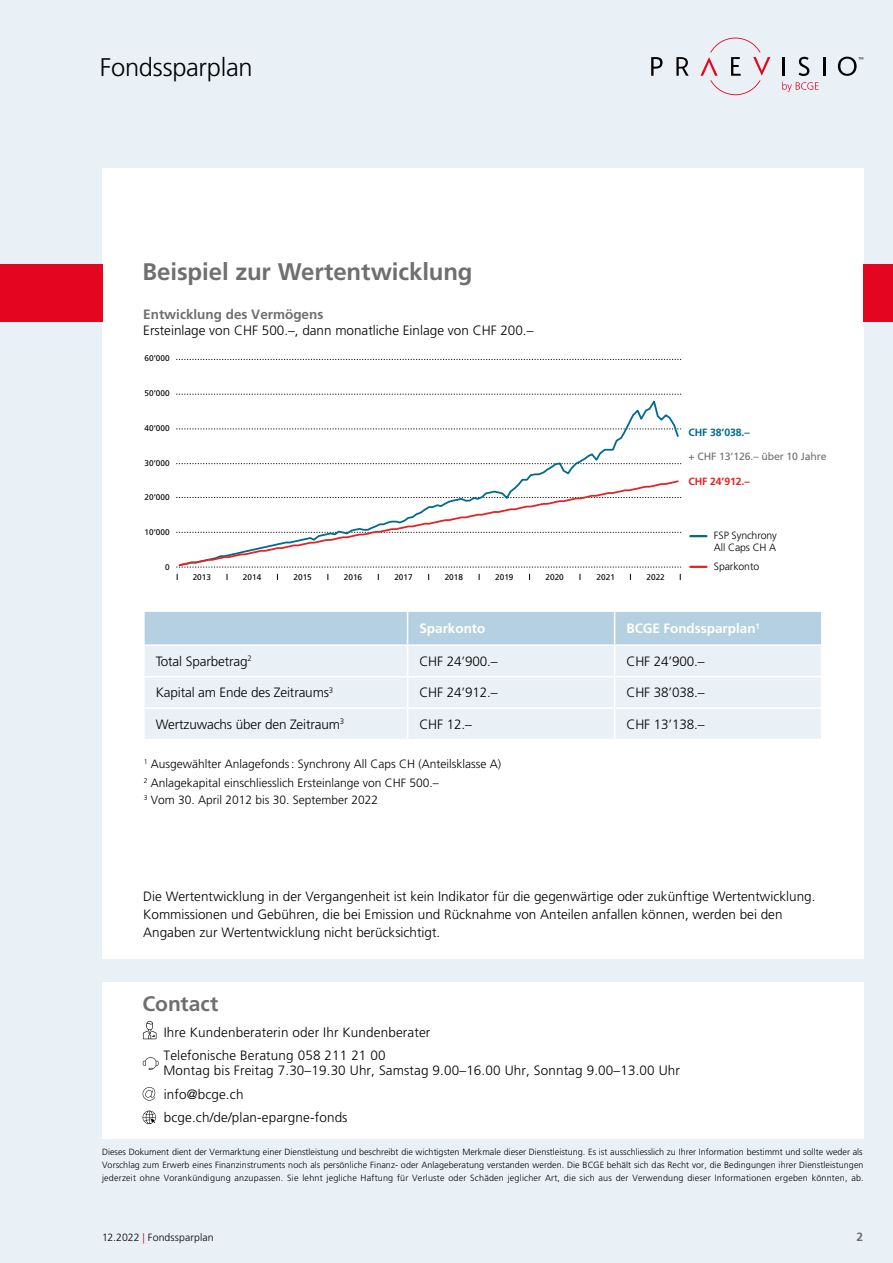
<style>
.page{position:relative;width:893px;height:1263px;background:#eaf1f6}
.page>*{position:absolute;margin:0;border:0;box-sizing:border-box;transform-origin:0 0}
.t1{font:300 25.5px "Frutiger LT Std";letter-spacing:-.01em;color:#000}
.t2{font:700 24px "Frutiger LT Std";letter-spacing:-.005em;color:#706f6f}
.t3{font:700 21px "Frutiger LT Std";color:#706f6f}
.t4{font:300 13.5px/23.5px "Frutiger LT Std";color:#000}
.t5{font:700 13.5px "Frutiger LT Std";color:#fff}
.t6{font:700 13.5px "Frutiger LT Std";color:#706f6f}
.t7{font:300 12px/17.9px "Frutiger LT Std";color:#000}
.t8{font:700 12px "Frutiger LT Std";color:#706f6f}
.t9{font:300 10.5px/12px "Frutiger LT Std";letter-spacing:-.01em;color:#000}
.t10{font:10.5px "Frutiger LT Std";letter-spacing:-.01em;color:#706f6f}
.t11{font:300 10.5px "Frutiger LT Std";letter-spacing:.01em;color:#000}
.t12{font:700 10.5px "Frutiger LT Std";letter-spacing:-.01em;color:#e52321}
.t13{font:700 10.5px "Frutiger LT Std";letter-spacing:-.01em;color:#006991}
.t14{font:300 9px/12.8px "Frutiger LT Std";letter-spacing:.02em;color:#000;text-align:justify}
.t15{font:8.25px "Frutiger LT Std";color:#000}
.s1{font-family:"Frutiger LT"}
.s2{color:#e40521}
</style>
<div class="page">
<div style="left:102px;top:982px;width:761px;height:156px;background:#fff"></div>
<div style="left:102px;top:168px;width:761px;height:790px;background:#fff"></div>
<div style="left:0;top:264px;width:102px;height:57px;background:#e40521"></div>
<div style="left:863px;top:264px;width:30px;height:57px;background:#e40521"></div>
<svg style="left:782px;top:82px;width:37px;height:10px"></svg>
<svg style="left:676px;top:57px;width:13px;height:19px"></svg>
<svg style="left:782px;top:57px;width:2px;height:19px"></svg>
<svg style="left:823px;top:57px;width:2px;height:19px"></svg>
<svg style="left:799px;top:57px;width:10px;height:19px"></svg>
<svg style="left:651px;top:57px;width:11px;height:19px"></svg>
<svg style="left:838px;top:57px;width:25px;height:19px"></svg>
<svg style="left:700px;top:38px;width:70px;height:57px"></svg>
<svg style="left:143px;top:1021px;width:13px;height:18px"></svg>
<svg style="left:143px;top:1057px;width:15px;height:13px"></svg>
<svg style="left:143px;top:1087px;width:12px;height:13px"></svg>
<svg style="left:143px;top:1111px;width:13px;height:13px"></svg>
<div style="left:145px;top:612px;width:676px;height:32px;background:#b5d0e0"></div>
<div style="left:145px;top:646px;width:676px;height:93px;background:#eaf1f6"></div>
<hr style="left:407px;top:612px;width:1px;height:32px;background:#fff">
<hr style="left:614px;top:612px;width:1px;height:32px;background:#fff">
<hr style="left:407px;top:646px;width:1px;height:30px;background:#fff">
<hr style="left:614px;top:646px;width:1px;height:30px;background:#fff">
<hr style="left:143px;top:676px;width:265px;height:1px;background:#fff">
<hr style="left:408px;top:676px;width:207px;height:1px;background:#fff">
<hr style="left:407px;top:677px;width:1px;height:30px;background:#fff">
<hr style="left:615px;top:676px;width:207px;height:1px;background:#fff">
<hr style="left:614px;top:677px;width:1px;height:30px;background:#fff">
<hr style="left:143px;top:707px;width:265px;height:2px;background:#fff">
<hr style="left:408px;top:707px;width:207px;height:2px;background:#fff">
<hr style="left:407px;top:709px;width:1px;height:30px;background:#fff">
<hr style="left:615px;top:707px;width:207px;height:2px;background:#fff">
<hr style="left:614px;top:709px;width:1px;height:30px;background:#fff">
<svg style="left:177px;top:359px;width:504px;height:1px"></svg>
<svg style="left:177px;top:394px;width:504px;height:1px"></svg>
<svg style="left:690px;top:535px;width:16px;height:2px"></svg>
<svg style="left:177px;top:400px;width:502px;height:79px"></svg>
<svg style="left:177px;top:479px;width:504px;height:89px"></svg>
<svg style="left:690px;top:566px;width:16px;height:2px"></svg>
<h1 class="t1" style="left:100px;top:52px;width:154px">Fondssparplan</h1>
<h2 class="t2" style="left:142px;top:258px;width:332px">Beispiel zur Wertentwicklung</h2>
<p class="t6" style="left:143px;top:307px;width:182px">Entwicklung des Vermögens</p>
<p class="t4" style="left:143px;top:319px;width:392px">Ersteinlage von CHF 500.–, dann monatliche Einlage von CHF 200.–</p>
<p class="t15" style="left:145px;top:354px;width:27px">60’000</p>
<p class="t15" style="left:145px;top:389px;width:27px">50’000</p>
<p class="t15" style="left:145px;top:423px;width:27px">40’000</p>
<p class="t15" style="left:145px;top:458px;width:27px">30’000</p>
<p class="t15" style="left:145px;top:492px;width:27px">20’000</p>
<p class="t15" style="left:145px;top:527px;width:27px">10’000</p>
<p class="t15" style="left:165px;top:562px;width:6px">0</p>
<p class="t13" style="left:688px;top:426px;width:63px">CHF 38’038.–</p>
<p class="t10" style="left:688px;top:450px;width:140px">+ CHF 13’126.– über 10 Jahre</p>
<p class="t12" style="left:688px;top:475px;width:63px">CHF 24’912.–</p>
<p class="t15" style="left:193px;top:572px;width:20px">2013</p>
<p class="t15" style="left:243px;top:572px;width:20px">2014</p>
<p class="t15" style="left:293px;top:572px;width:20px">2015</p>
<p class="t15" style="left:344px;top:572px;width:20px">2016</p>
<p class="t15" style="left:394px;top:572px;width:20px">2017</p>
<p class="t15" style="left:445px;top:572px;width:20px">2018</p>
<p class="t15" style="left:495px;top:572px;width:20px">2019</p>
<p class="t15" style="left:546px;top:572px;width:20px">2020</p>
<p class="t15" style="left:597px;top:572px;width:20px">2021</p>
<p class="t15" style="left:646px;top:572px;width:20px">2022</p>
<p class="t9" style="left:714px;top:530px;width:64px">FSP Synchrony<br>All Caps CH A</p>
<p class="t9" style="left:714px;top:561px;width:47px">Sparkonto</p>
<p class="t5" style="left:419px;top:621px;width:68px">Sparkonto</p>
<p class="t5" style="left:626px;top:621px;width:135px">BCGE Fondssparplan<sup>1</sup></p>
<p class="t4" style="left:156px;top:650px;width:97px">Total Sparbetrag<sup>2</sup></p>
<p class="t4" style="left:419px;top:650px;width:80px">CHF 24’900.–</p>
<p class="t4" style="left:626px;top:650px;width:80px">CHF 24’900.–</p>
<p class="t4" style="left:156px;top:681px;width:179px">Kapital am Ende des Zeitraums<sup>3</sup></p>
<p class="t4" style="left:419px;top:681px;width:80px">CHF 24’912.–</p>
<p class="t4" style="left:626px;top:681px;width:80px">CHF 38’038.–</p>
<p class="t4" style="left:156px;top:713px;width:190px">Wertzuwachs über den Zeitraum<sup>3</sup></p>
<p class="t4" style="left:419px;top:713px;width:54px">CHF 12.–</p>
<p class="t4" style="left:626px;top:713px;width:80px">CHF 13’138.–</p>
<p class="t7" style="left:144px;top:755px;width:359px"><sup>1</sup> Ausgewählter Anlagefonds : Synchrony All Caps CH (Anteilsklasse A)<br><sup>2</sup> Anlagekapital einschliesslich Ersteinlange von CHF <span class="s1">5</span>00.–<br><sup>3</sup> Vom 30. April 2012 bis 30. September 2022</p>
<p class="t4" style="left:143px;top:888px;width:674px;line-height:18px">Die Wertentwicklung in der Vergangenheit ist kein Indikator für die gegenwärtige oder zukünftige Wertentwicklung.<br>Kommissionen und Gebühren, die bei Emission und Rücknahme von Anteilen anfallen können, werden bei den<br>Angaben zur Wertentwicklung nicht berücksichtigt.</p>
<h3 class="t3" style="left:142px;top:991px;width:77px">Contact</h3>
<p class="t4" style="left:163px;top:1020px;width:268px">Ihre Kundenberaterin oder Ihr Kundenberater<br>Telefonische Beratung 058 211 21 00</p>
<p class="t4" style="left:163px;top:1059px;width:518px">Montag bis Freitag 7.30–19.30 Uhr, Samstag 9.00–16.00 Uhr, Sonntag 9.00–13.00 Uhr info@bcge.ch<br>bcge.ch/de/plan-epargne-fonds</p>
<p class="t14" style="left:102px;top:1146px;width:763px">Dieses Dokument dient der Vermarktung einer Dienstleistung und beschreibt die wichtigsten Merkmale dieser Dienstleistung. Es ist ausschliesslich zu Ihrer Information bestimmt und sollte weder als Vorschlag zum Erwerb eines Finanzinstruments noch als persönliche Finanz- oder Anlageberatung verstanden werden. Die BCGE behält sich das Recht vor, die Bedingungen ihrer Dienstleistungen jederzeit ohne Vorankündigung anzupassen. Sie lehnt jegliche Haftung für Verluste oder Schäden jeglicher Art, die sich aus der Verwendung dieser Informationen ergeben könnten, ab.</p>
<p class="t11" style="left:102px;top:1232px;width:113px">12.2022 <span class="s2">|</span> Fondssparplan</p>
<p class="t8" style="left:856px;top:1230px;width:8px">2</p>
</div>
